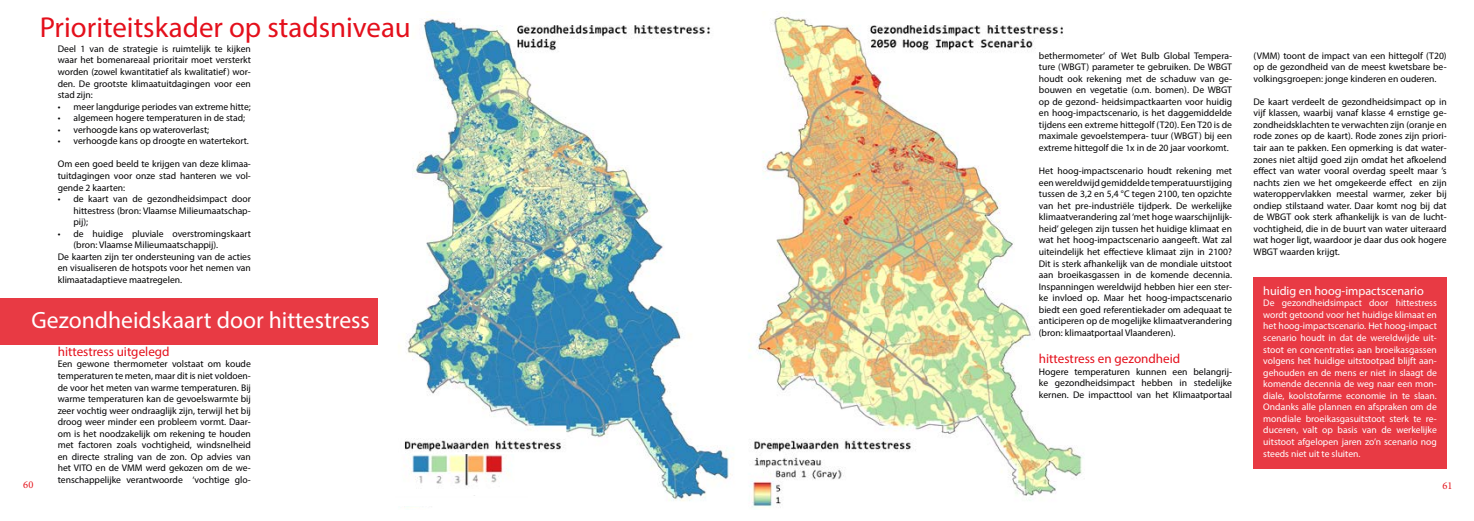
<style>
.page{position:relative;width:1474px;height:521px;background:#fff}
.page>*{position:absolute;margin:0;border:0;box-sizing:border-box;transform-origin:0 0}
.t1{font:28.88px "Myriad Pro";color:#e40f1b}
.t2{font:23.62px "Myriad Pro";color:#fff}
.t3{font:13.12px "Myriad Pro";color:#e40f1b}
.t4{font:12.25px "Myriad Pro";color:#fff}
.t5{font:10.5px "Minion Pro";color:#e4151d}
.t6{font:9.62px/11.5px "Myriad Pro";color:#020203;text-align:justify}
.t7{font:9.62px/11.5px "Myriad Pro";color:#fff;text-align:justify}
</style>
<div class="page">
<img style="left:399px;top:11px;width:684px;height:497px">
<img style="left:399px;top:455px;width:120px;height:40px">
<img style="left:399px;top:496px;width:128px;height:10px">
<div style="left:0;top:298px;width:377px;height:46px;background:#e83a44"></div>
<div style="left:1253px;top:278px;width:193px;height:191px;background:#e83a44"></div>
<h1 class="t1" style="left:40px;top:10px;width:372px">Prioriteitskader op stadsniveau</h1>
<p class="t6" style="left:58px;top:43px;width:195px">Deel 1 van de strategie is ruimtelijk te kijken waar het bomenareaal prioritair moet versterkt worden (zowel kwantitatief als kwalitatief) wor&shy;den. De grootste klimaatuitdagingen voor een stad zijn:</p>
<p class="t6" style="left:58px;top:100px;width:195px">• meer langdurige periodes van extreme hitte;</p>
<p class="t6" style="left:58px;top:112px;width:189px">• algemeen hogere temperaturen in de stad;</p>
<p class="t6" style="left:58px;top:124px;width:153px">• verhoogde kans op wateroverlast;</p>
<p class="t6" style="left:58px;top:135px;width:193px">• verhoogde kans op droogte en watertekort.</p>
<p class="t6" style="left:58px;top:158px;width:195px">Om een goed beeld te krijgen van deze klimaa&shy;tuitdagingen voor onze stad hanteren we vol&shy;gende 2 kaarten:</p>
<p class="t6" style="left:73px;top:193px;width:179px;text-indent:-16px">• de kaart van de gezondheidsimpact door hittestress (bron: Vlaamse Milieumaatschap&shy;pij);</p>
<p class="t6" style="left:58px;top:228px;width:195px">• de huidige pluviale overstromingskaart</p>
<p class="t6" style="left:73px;top:239px;width:146px">(bron: Vlaamse Milieumaatschappij).</p>
<p class="t6" style="left:58px;top:251px;width:195px">De kaarten zijn ter ondersteuning van de acties</p>
<p class="t6" style="left:58px;top:262px;width:195px">en visualiseren de hotspots voor het nemen van</p>
<p class="t6" style="left:58px;top:274px;width:126px">klimaatadaptieve maatregelen.</p>
<h2 class="t2" style="left:32px;top:306px;width:340px">Gezondheidskaart door hittestress</h2>
<h3 class="t3" style="left:58px;top:343px;width:113px">hittestress uitgelegd</h3>
<p class="t6" style="left:58px;top:358px;width:195px">Een gewone thermometer volstaat om koude temperaturen te meten, maar dit is niet voldoen&shy;de voor het meten van warme temperaturen. Bij warme temperaturen kan de gevoelswarmte bij zeer vochtig weer ondraaglijk zijn, terwijl het bij droog weer minder een probleem vormt. Daar&shy;om is het noodzakelijk om rekening te houden met factoren zoals vochtigheid, windsnelheid en directe straling van de zon. Op advies van het VITO en de VMM werd gekozen om de we&shy;tenschappelijke verantwoorde ‘vochtige glo-</p>
<p class="t6" style="left:1253px;top:49px;width:195px">(VMM) toont de impact van een hittegolf (T20) op de gezondheid van de meest kwetsbare be&shy;volkingsgroepen: jonge kinderen en ouderen.</p>
<p class="t6" style="left:1253px;top:96px;width:195px">De kaart verdeelt de gezondheidsimpact op in vijf klassen, waarbij vanaf klasse 4 ernstige ge&shy;zondheidsklachten te verwachten zijn (oranje en rode zones op de kaart). Rode zones zijn priori&shy;tair aan te pakken. Een opmerking is dat water&shy;zones niet altijd goed zijn omdat het afkoelend effect van water vooral overdag speelt maar ’s nachts zien we het omgekeerde effect en zijn wateroppervlakken meestal warmer, zeker bij ondiep stilstaand water. Daar komt nog bij dat de WBGT ook sterk afhankelijk is van de lucht&shy;vochtigheid, die in de buurt van water uiteraard wat hoger ligt, waardoor je daar dus ook hogere WBGT waarden krijgt.</p>
<p class="t4" style="left:1263px;top:283px;width:162px">huidig en hoog-impactscenario</p>
<p class="t7" style="left:1263px;top:297px;width:175px">De gezondheidsimpact door hittestress wordt getoond voor het huidige klimaat en het hoog-impactscenario. Het hoog-impact scenario houdt in dat de wereldwijde uit&shy;stoot en concentraties aan broeikasgassen volgens het huidige uitstootpad blijft aan&shy;gehouden en de mens er niet in slaagt de komende decennia de weg naar een mon&shy;diale, koolstofarme economie in te slaan.<br>Ondanks alle plannen en afspraken om de mondiale broeikasgasuitstoot sterk te re&shy;duceren, valt op basis van de werkelijke uitstoot afgelopen jaren zo’n scenario nog steeds niet uit te sluiten.</p>
<p class="t6" style="left:1038px;top:49px;width:195px">bethermometer’ of Wet Bulb Global Tempera&shy;ture (WBGT) parameter te gebruiken. De WBGT houdt ook rekening met de schaduw van ge&shy;bouwen en vegetatie (o.m. bomen). De WBGT op de gezond- heidsimpactkaarten voor huidig en hoog-impactscenario, is het daggemiddelde tijdens een extreme hittegolf (T20). Een T20 is de maximale gevoelstempera- tuur (WBGT) bij een extreme hittegolf die 1x in de 20 jaar voorkomt.</p>
<p class="t6" style="left:1038px;top:165px;width:195px">Het hoog-impactscenario houdt rekening met een wereldwijd gemiddelde temperatuurstijging tussen de 3,2 en 5,4 °C tegen 2100, ten opzichte van het pre-industriële tijdperk. De werkelijke klimaatverandering zal ‘met hoge waarschijnlijk&shy;heid’ gelegen zijn tussen het huidige klimaat en wat het hoog-impactscenario aangeeft. Wat zal uiteindelijk het effectieve klimaat zijn in 2100?<br>Dit is sterk afhankelijk van de mondiale uitstoot aan broeikasgassen in de komende decennia.<br>Inspanningen wereldwijd hebben hier een ster&shy;ke invloed op. Maar het hoog-impactscenario biedt een goed referentiekader om adequaat te anticiperen op de mogelijke klimaatverandering (bron: klimaatportaal Vlaanderen).</p>
<h3 class="t3" style="left:1038px;top:351px;width:143px">hittestress en gezondheid</h3>
<p class="t6" style="left:1038px;top:365px;width:195px">Hogere temperaturen kunnen een belangrij&shy;ke gezondheidsimpact hebben in stedelijke kernen. De impacttool van het Klimaatportaal</p>
<p class="t5" style="left:23px;top:478px;width:12px">60</p>
<p class="t5" style="left:1442px;top:479px;width:12px">61</p>
</div>
